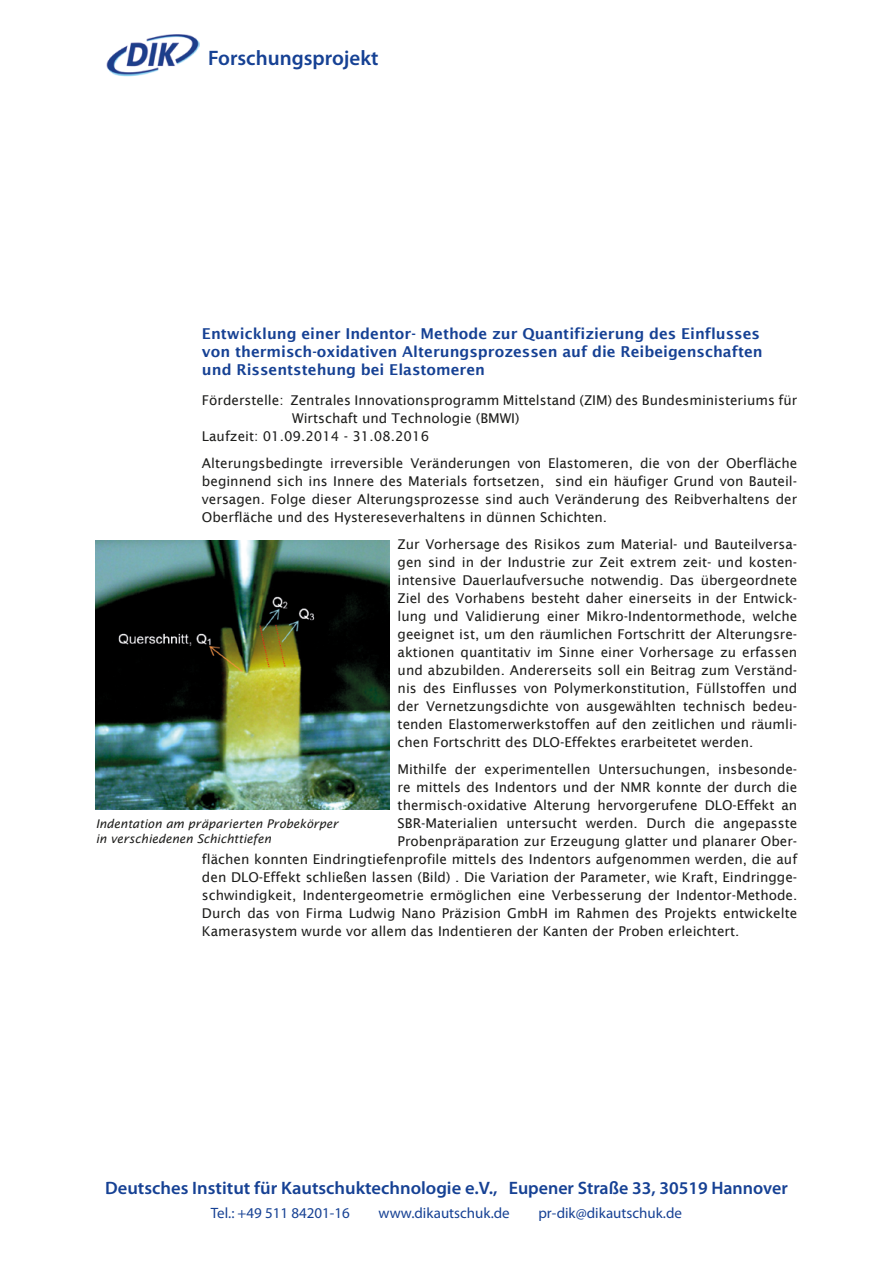
<style>
.page{position:relative;width:893px;height:1263px;background:#fff}
.page>*{position:absolute;margin:0;border:0;box-sizing:border-box;transform-origin:0 0}
.t1{font:600 21px "Myriad Pro";color:#164194}
.t2{font:600 18px "Myriad Pro";color:#164194}
.t3{font:600 15px/18px "Lucida Sans";color:#164194}
.t4{font:15px "Myriad Pro";color:#164194}
.t5{font:13.5px/18px "Lucida Sans";color:#1d1d1b;text-align:justify}
.t6{font:italic 12px/14.4px "Lucida Sans";color:#1d1d1b}
.s1{color:#fff}
</style>
<div class="page">
<img style="left:106px;top:34px;width:94px;height:43px">
<img style="left:96px;top:541px;width:293px;height:269px">
<h1 class="t1" style="left:208px;top:44px;width:172px">Forschungsprojekt</h1>
<p class="t3" style="left:202px;top:324px;width:562px">Entwicklung einer Indentor- Methode zur Quantifizierung des Einflusses von thermisch-oxidativen Alterungsprozessen auf die Reibeigenschaften und Rissentstehung bei Elastomeren</p>
<p class="t5" style="left:202px;top:391px;width:597px;text-align:left">Förderstelle: Zentrales Innovationsprogramm Mittelstand (ZIM) des Bundesministeriums für<br><span class="s1">Förderstelle:</span> Wirtschaft und Technologie (BMWI)<br>Laufzeit: 01.09.2014 - 31.08.2016</p>
<p class="t5" style="left:202px;top:454px;width:597px">Alterungsbedingte irreversible Veränderungen von Elastomeren, die von der Oberfläche beginnend sich ins Innere des Materials fortsetzen, sind ein häufiger Grund von Bauteil&shy;versagen. Folge dieser Alterungsprozesse sind auch Veränderung des Reibverhaltens der Oberfläche und des Hystereseverhaltens in dünnen Schichten.</p>
<p class="t5" style="left:398px;top:535px;width:401px">Zur Vorhersage des Risikos zum Material- und Bauteilversa&shy;gen sind in der Industrie zur Zeit extrem zeit- und kosten&shy;intensive Dauerlaufversuche notwendig. Das übergeordnete Ziel des Vorhabens besteht daher einerseits in der Entwick&shy;lung und Validierung einer Mikro-Indentormethode, welche geeignet ist, um den räumlichen Fortschritt der Alterungsre&shy;aktionen quantitativ im Sinne einer Vorhersage zu erfassen und abzubilden. Andererseits soll ein Beitrag zum Verständ&shy;nis des Einflusses von Polymerkonstitution, Füllstoffen und der Vernetzungsdichte von ausgewählten technisch bedeu&shy;tenden Elastomerwerkstoffen auf den zeitlichen und räumli&shy;chen Fortschritt des DLO-Effektes erarbeitetet werden.</p>
<p class="t5" style="left:398px;top:760px;width:401px">Mithilfe der experimentellen Untersuchungen, insbesonde-</p>
<p class="t5" style="left:398px;top:778px;width:401px">re mittels des Indentors und der NMR konnte der durch die</p>
<p class="t5" style="left:398px;top:796px;width:401px">thermisch-oxidative Alterung hervorgerufene DLO-Effekt an</p>
<p class="t5" style="left:398px;top:814px;width:401px">SBR-Materialien untersucht werden. Durch die angepasste</p>
<p class="t5" style="left:398px;top:832px;width:401px">Probenpräparation zur Erzeugung glatter und planarer Ober-</p>
<p class="t5" style="left:202px;top:850px;width:597px">flächen konnten Eindringtiefenprofile mittels des Indentors aufgenommen werden, die auf</p>
<p class="t5" style="left:202px;top:868px;width:597px">den DLO-Effekt schließen lassen (Bild) . Die Variation der Parameter, wie Kraft, Eindringge-</p>
<p class="t5" style="left:202px;top:886px;width:597px">schwindigkeit, Indentergeometrie ermöglichen eine Verbesserung der Indentor-Methode.</p>
<p class="t5" style="left:202px;top:904px;width:597px">Durch das von Firma Ludwig Nano Präzision GmbH im Rahmen des Projekts entwickelte</p>
<p class="t5" style="left:202px;top:922px;width:539px">Kamerasystem wurde vor allem das Indentieren der Kanten der Proben erleichtert.</p>
<p class="t6" style="left:96px;top:817px;width:244px">Indentation am präparierten Probekörper in verschiedenen Schichttiefen</p>
<h2 class="t2" style="left:105px;top:1176px;width:684px">Deutsches Institut für Kautschuktechnologie e.V., Eupener Straße 33, 30519 Hannover</h2>
<p class="t4" style="left:211px;top:1204px;width:140px">Tel.: +49 511 84201-16</p>
<p class="t4" style="left:378px;top:1204px;width:133px">www.dikautschuk.de</p>
<p class="t4" style="left:538px;top:1204px;width:145px">pr-dik@dikautschuk.de</p>
</div>
